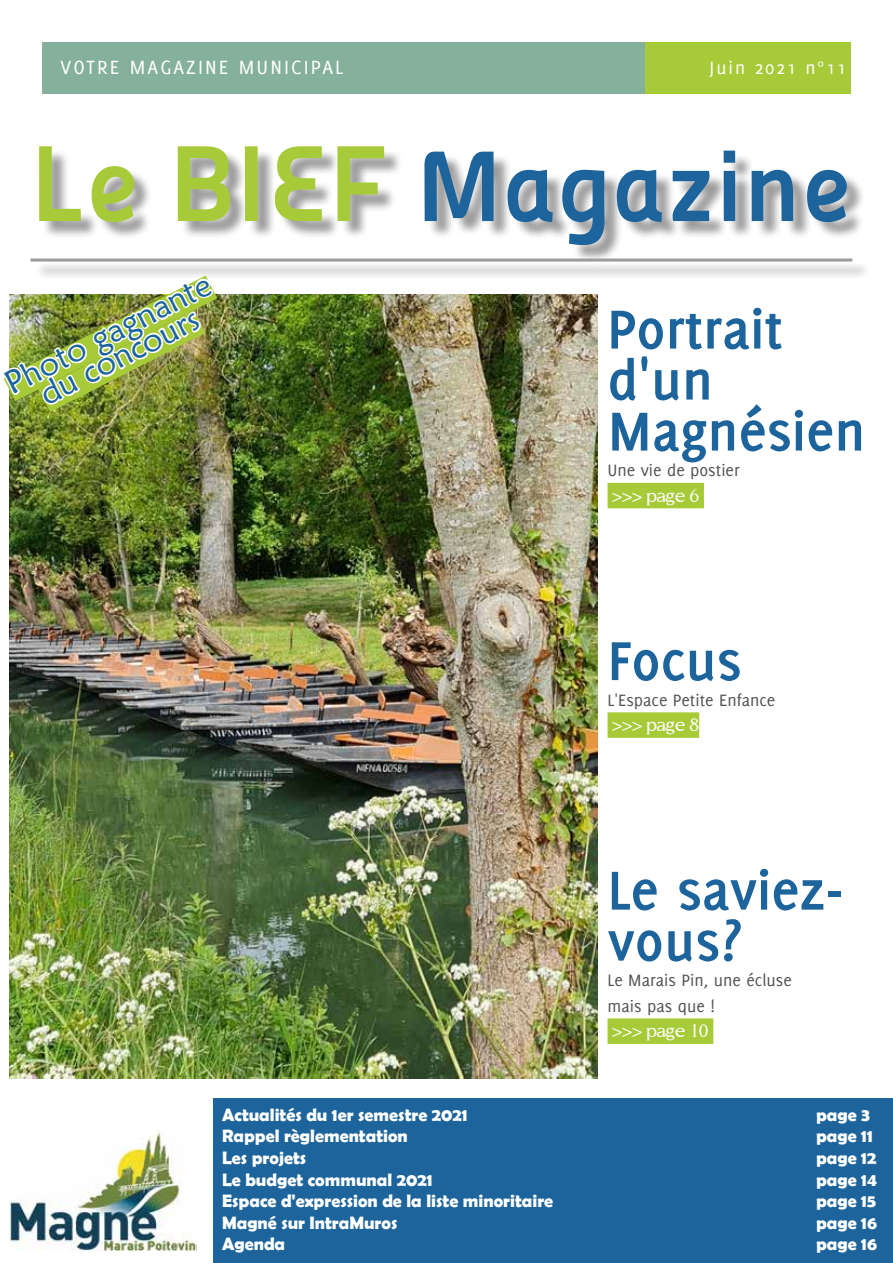
<style>
.page{position:relative;width:893px;height:1263px;background:#fff}
.page>*{position:absolute;margin:0;border:0;box-sizing:border-box;transform-origin:0 0}
.t1{font:100.5px "Panefresco 800 wt";letter-spacing:.015em;color:#1c649b}
.t2{font:700 60px/51px "Delicious";color:#1c649b}
.t3{font:33px/25.5px "Maiandra GD";color:#1c649b;text-align:center}
.t4{font:21px "Delicious";letter-spacing:.1em;color:#fff}
.t5{font:19.5px "Delicious";letter-spacing:.1em;color:#fff}
.t6{font:700 18px "Berlin Sans FB Demi";color:#fff}
.t7{font:18px/25.5px "Delicious";color:#505252}
.t8{font:18px "November Medium Normal";color:#fff}
.s1{font-size:108px;color:#a7ca39}
</style>
<div class="page">
<img style="left:9px;top:1130px;width:187px;height:120px">
<img style="left:9px;top:295px;width:588px;height:784px">
<div style="left:213px;top:1098px;width:680px;height:164px;background:#1c649b"></div>
<div style="left:33px;top:148px;width:838px;height:132px;background:#000;opacity:.4"></div>
<hr style="left:30px;top:259px;width:822px;height:3px;background:#999b9c">
<div style="left:608px;top:483px;width:96px;height:25px;background:#a7ca39"></div>
<div style="left:608px;top:712px;width:91px;height:26px;background:#a7ca39"></div>
<div style="left:645px;top:43px;width:205px;height:51px;background:#a7ca39"></div>
<div style="left:43px;top:43px;width:602px;height:51px;background:#84b09c"></div>
<img style="left:3px;top:253px;width:243px;height:182px">
<div style="left:608px;top:1018px;width:105px;height:26px;background:#a7ca39"></div>
<p class="t4" style="left:61px;top:55px;width:284px">VOTRE MAGAZINE MUNICIPAL</p>
<p class="t5" style="left:710px;top:57px;width:138px">Juin 2021 n°11</p>
<h1 class="t1" style="left:31px;top:108px;width:823px"><span class="s1">Le BIEF</span> Magazine</h1>
<h3 class="t3" style="left:1px;top:373px;width:228px;rotate:-27deg">Photo gagnante du concours</h3>
<h2 class="t2" style="left:608px;top:303px;width:259px">Portrait d'un<br>Magnésien</h2>
<p class="t7" style="left:608px;top:457px;width:134px">Une vie de postier</p>
<p class="t8" style="left:612px;top:485px;width:88px">&gt;&gt;&gt; page 6</p>
<h2 class="t2" style="left:608px;top:634px;width:136px">Focus</h2>
<p class="t7" style="left:608px;top:687px;width:169px">L'Espace Petite Enfance</p>
<p class="t8" style="left:612px;top:715px;width:88px">&gt;&gt;&gt; page 8</p>
<h2 class="t2" style="left:608px;top:864px;width:237px">Le saviez&shy;vous?</h2>
<p class="t7" style="left:608px;top:967px;width:186px">Le Marais Pin, une écluse mais pas que !</p>
<p class="t8" style="left:612px;top:1021px;width:98px">&gt;&gt;&gt; page 10</p>
<p class="t6" style="left:222px;top:1104px;width:247px">Actualités du 1er semestre 2021</p>
<p class="t6" style="left:816px;top:1104px;width:55px">page 3</p>
<p class="t6" style="left:222px;top:1126px;width:187px">Rappel règlementation</p>
<p class="t6" style="left:816px;top:1126px;width:58px">page 11</p>
<p class="t6" style="left:222px;top:1147px;width:86px">Les projets</p>
<p class="t6" style="left:816px;top:1147px;width:62px">page 12</p>
<p class="t6" style="left:222px;top:1169px;width:212px">Le budget communal 2021</p>
<p class="t6" style="left:816px;top:1169px;width:62px">page 14</p>
<p class="t6" style="left:222px;top:1190px;width:333px">Espace d'expression de la liste minoritaire</p>
<p class="t6" style="left:816px;top:1190px;width:62px">page 15</p>
<p class="t6" style="left:222px;top:1212px;width:177px">Magné sur IntraMuros</p>
<p class="t6" style="left:816px;top:1212px;width:62px">page 16</p>
<p class="t6" style="left:222px;top:1234px;width:65px">Agenda</p>
<p class="t6" style="left:816px;top:1234px;width:63px">page 16</p>
</div>
